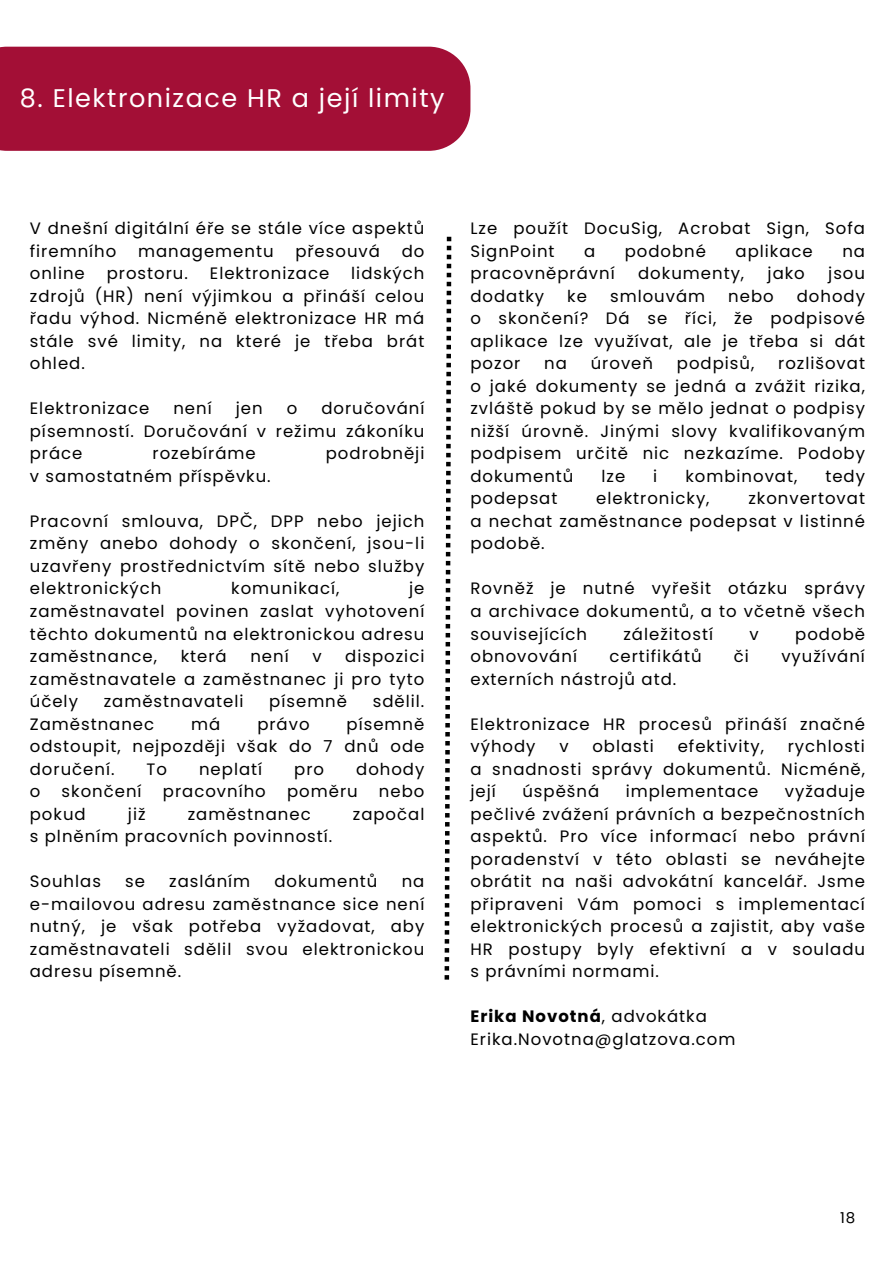
<style>
.page{position:relative;width:894px;height:1264px;background:#fff}
.page>*{position:absolute;margin:0;border:0;box-sizing:border-box;transform-origin:0 0}
.t1{font:25.5px "Poppins";letter-spacing:.06em;color:#fff}
.t2{font:16.5px/22.5px "Poppins";letter-spacing:.06em;color:#000;text-align:justify}
.t3{font:700 16.5px "Poppins";letter-spacing:.06em;color:#000}
.t4{font:15px "Poppins";color:#000}
.s1{font-weight:400}
</style>
<div class="page">
<div style="left:0;top:47px;width:470px;height:104px;background:#a30f36"></div>
<svg style="left:444px;top:237px;width:7px;height:742px"></svg>
<h1 class="t1" style="left:20px;top:81px;width:426px">8. Elektronizace HR a její limity</h1>
<p class="t2" style="left:30px;top:217px;width:396px">V dnešní digitální éře se stále více aspektů firemního</p>
<p class="t2" style="left:138px;top:240px;width:137px">managementu</p>
<p class="t2" style="left:295px;top:240px;width:86px">přesouvá</p>
<p class="t2" style="left:401px;top:240px;width:24px">do</p>
<p class="t2" style="left:30px;top:262px;width:396px;text-indent:321px">lidských zdrojů (HR) není výjimkou a přináší celou řadu výhod. Nicméně elektronizace HR má stále své limity, na které je třeba brát ohled.</p>
<p class="t2" style="left:30px;top:397px;width:121px">Elektronizace</p>
<p class="t2" style="left:173px;top:397px;width:40px">není</p>
<p class="t2" style="left:236px;top:397px;width:28px">jen</p>
<p class="t2" style="left:287px;top:397px;width:12px">o</p>
<p class="t2" style="left:30px;top:262px;width:56px">online</p>
<p class="t2" style="left:107px;top:262px;width:83px">prostoru.</p>
<p class="t2" style="left:210px;top:262px;width:121px">Elektronizace</p>
<p class="t2" style="left:30px;top:397px;width:396px;text-indent:291px">doručování písemností. Doručování v režimu zákoníku práce</p>
<p class="t2" style="left:152px;top:442px;width:105px">rozebíráme</p>
<p class="t2" style="left:326px;top:442px;width:100px">podrobněji</p>
<p class="t2" style="left:30px;top:465px;width:242px">v samostatném příspěvku.</p>
<p class="t2" style="left:30px;top:510px;width:396px">Pracovní smlouva, DPČ, DPP nebo jejich změny anebo dohody o skončení, jsou-li uzavřeny prostřednictvím sítě nebo služby elektronických</p>
<p class="t2" style="left:231px;top:577px;width:110px">komunikací,</p>
<p class="t2" style="left:30px;top:577px;width:396px;text-indent:379px">je zaměstnavatel povinen zaslat vyhotovení těchto dokumentů na elektronickou adresu zaměstnance,</p>
<p class="t2" style="left:181px;top:645px;width:47px">která</p>
<p class="t2" style="left:250px;top:645px;width:40px">není</p>
<p class="t2" style="left:312px;top:645px;width:11px">v</p>
<p class="t2" style="left:30px;top:645px;width:396px;text-indent:315px">dispozici zaměstnavatele a zaměstnanec ji pro tyto účely</p>
<p class="t2" style="left:104px;top:690px;width:141px">zaměstnavateli</p>
<p class="t2" style="left:269px;top:690px;width:79px">písemně</p>
<p class="t2" style="left:373px;top:690px;width:53px">sdělil.</p>
<p class="t2" style="left:30px;top:712px;width:126px">Zaměstnanec</p>
<p class="t2" style="left:191px;top:712px;width:31px">má</p>
<p class="t2" style="left:257px;top:712px;width:54px">právo</p>
<p class="t2" style="left:30px;top:712px;width:396px;text-indent:317px">písemně odstoupit, nejpozději však do 7 dnů ode doručení.</p>
<p class="t2" style="left:146px;top:757px;width:22px">To</p>
<p class="t2" style="left:199px;top:757px;width:65px">neplatí</p>
<p class="t2" style="left:294px;top:757px;width:31px">pro</p>
<p class="t2" style="left:356px;top:757px;width:70px">dohody</p>
<p class="t2" style="left:30px;top:780px;width:12px">o</p>
<p class="t2" style="left:62px;top:780px;width:81px">skončení</p>
<p class="t2" style="left:163px;top:780px;width:104px">pracovního</p>
<p class="t2" style="left:287px;top:780px;width:72px">poměru</p>
<p class="t2" style="left:379px;top:780px;width:47px">nebo</p>
<p class="t2" style="left:30px;top:802px;width:57px">pokud</p>
<p class="t2" style="left:128px;top:802px;width:19px">již</p>
<p class="t2" style="left:188px;top:802px;width:124px">zaměstnanec</p>
<p class="t2" style="left:353px;top:802px;width:73px">započal</p>
<p class="t2" style="left:30px;top:825px;width:304px">s plněním pracovních povinností.</p>
<p class="t2" style="left:30px;top:870px;width:73px">Souhlas</p>
<p class="t2" style="left:125px;top:870px;width:21px">se</p>
<p class="t2" style="left:169px;top:870px;width:82px">zasláním</p>
<p class="t2" style="left:274px;top:870px;width:104px">dokumentů</p>
<p class="t2" style="left:30px;top:870px;width:396px;text-indent:372px">na e-mailovou adresu zaměstnance sice není nutný, je však potřeba vyžadovat, aby zaměstnavateli sdělil svou elektronickou adresu písemně.</p>
<p class="t2" style="left:470px;top:217px;width:396px">Lze použít DocuSig, Acrobat Sign, Sofa<br>SignPoint</p>
<p class="t2" style="left:584px;top:240px;width:13px">a</p>
<p class="t2" style="left:624px;top:240px;width:83px">podobné</p>
<p class="t2" style="left:735px;top:240px;width:79px">aplikace</p>
<p class="t2" style="left:842px;top:240px;width:24px">na</p>
<p class="t2" style="left:470px;top:262px;width:146px">pracovněprávní</p>
<p class="t2" style="left:638px;top:262px;width:107px">dokumenty,</p>
<p class="t2" style="left:767px;top:262px;width:39px">jako</p>
<p class="t2" style="left:828px;top:262px;width:38px">jsou</p>
<p class="t2" style="left:470px;top:285px;width:75px">dodatky</p>
<p class="t2" style="left:567px;top:285px;width:21px">ke</p>
<p class="t2" style="left:610px;top:285px;width:97px">smlouvám</p>
<p class="t2" style="left:728px;top:285px;width:47px">nebo</p>
<p class="t2" style="left:470px;top:285px;width:396px;text-indent:326px">dohody o skončení? Dá se říci, že podpisové aplikace lze využívat, ale je třeba si dát pozor</p>
<p class="t2" style="left:544px;top:352px;width:24px">na</p>
<p class="t2" style="left:590px;top:352px;width:64px">úroveň</p>
<p class="t2" style="left:676px;top:352px;width:79px">podpisů,</p>
<p class="t2" style="left:470px;top:352px;width:396px;text-indent:307px">rozlišovat o jaké dokumenty se jedná a zvážit rizika, zvláště pokud by se mělo jednat o podpisy nižší úrovně. Jinými slovy kvalifikovaným podpisem určitě nic nezkazíme. Podoby dokumentů</p>
<p class="t2" style="left:601px;top:465px;width:25px">lze</p>
<p class="t2" style="left:653px;top:465px;width:6px">i</p>
<p class="t2" style="left:685px;top:465px;width:113px">kombinovat,</p>
<p class="t2" style="left:825px;top:465px;width:41px">tedy</p>
<p class="t2" style="left:470px;top:487px;width:88px">podepsat</p>
<p class="t2" style="left:596px;top:487px;width:115px">elektronicky,</p>
<p class="t2" style="left:470px;top:487px;width:396px;text-indent:278px">zkonvertovat a nechat zaměstnance podepsat v listinné podobě.</p>
<p class="t2" style="left:470px;top:577px;width:396px">Rovněž je nutné vyřešit otázku správy a archivace dokumentů, a to včetně všech souvisejících</p>
<p class="t2" style="left:623px;top:622px;width:91px">záležitostí</p>
<p class="t2" style="left:749px;top:622px;width:11px">v</p>
<p class="t2" style="left:795px;top:622px;width:71px">podobě</p>
<p class="t2" style="left:470px;top:645px;width:108px">obnovování</p>
<p class="t2" style="left:609px;top:645px;width:94px">certifikátů</p>
<p class="t2" style="left:733px;top:645px;width:17px">či</p>
<p class="t2" style="left:781px;top:645px;width:85px">využívání</p>
<p class="t2" style="left:470px;top:667px;width:207px">externích nástrojů atd.</p>
<p class="t2" style="left:470px;top:712px;width:396px">Elektronizace HR procesů přináší značné výhody</p>
<p class="t2" style="left:559px;top:735px;width:11px">v</p>
<p class="t2" style="left:592px;top:735px;width:63px">oblasti</p>
<p class="t2" style="left:677px;top:735px;width:88px">efektivity,</p>
<p class="t2" style="left:470px;top:735px;width:396px;text-indent:317px">rychlosti a snadnosti správy dokumentů. Nicméně, její</p>
<p class="t2" style="left:522px;top:780px;width:78px">úspěšná</p>
<p class="t2" style="left:625px;top:780px;width:134px">implementace</p>
<p class="t2" style="left:470px;top:780px;width:396px;text-indent:314px">vyžaduje pečlivé zvážení právních a bezpečnostních aspektů. Pro více informací nebo právní poradenství v této oblasti se neváhejte obrátit na naši advokátní kancelář. Jsme připraveni Vám pomoci s implementací elektronických procesů a zajistit, aby vaše HR postupy byly efektivní a v souladu s právními normami.</p>
<p class="t3" style="left:470px;top:1004px;width:238px">Erika Novotná<span class="s1">, advokátka</span></p>
<p class="t2" style="left:470px;top:1027px;width:266px">Erika.Novotna@glatzova.com</p>
<p class="t4" style="left:839px;top:1206px;width:17px">18</p>
</div>
